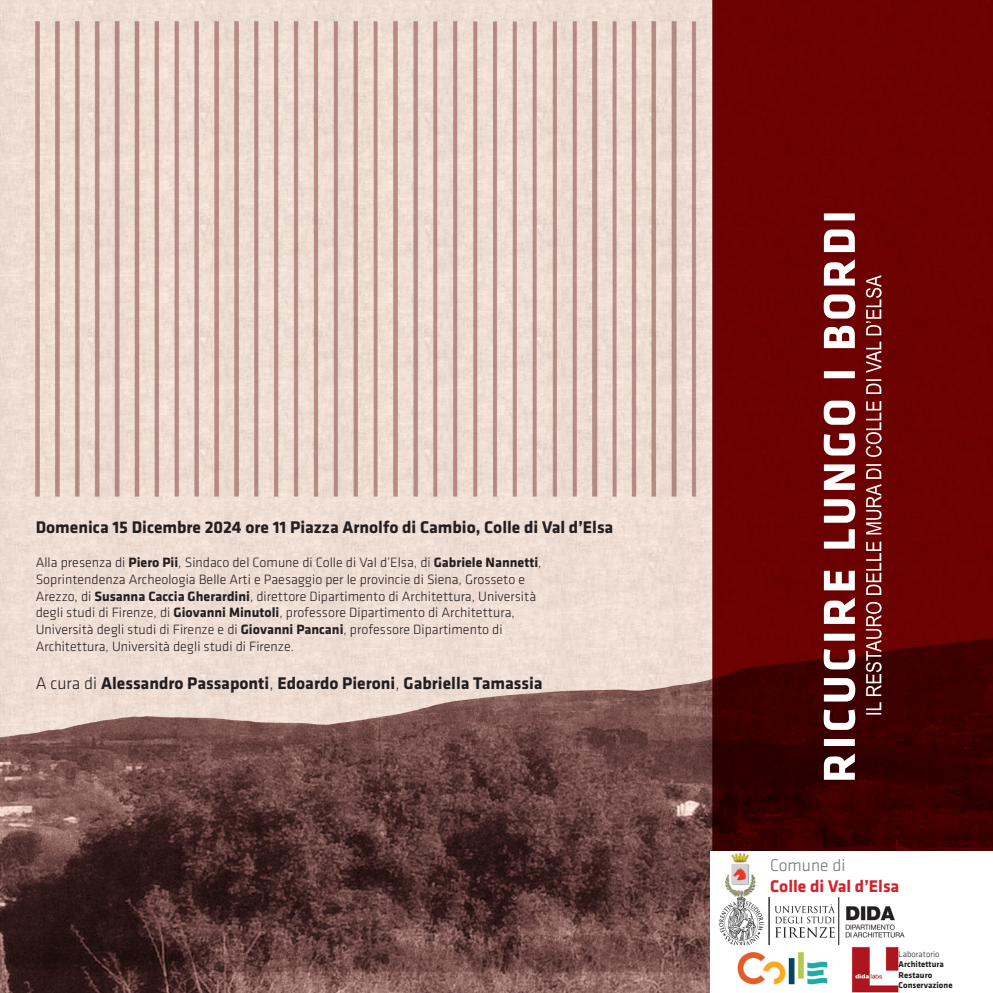
<style>
.page{position:relative;width:993px;height:993px;background:#fff}
.page>*{position:absolute;margin:0;border:0;box-sizing:border-box;transform-origin:0 0}
.t1{font:700 17.5px "Klavika";color:#231f20}
.t2{font:700 17.5px "Klavika";color:#d1232a}
.t3{font:300 17.5px "Klavika";color:#727477}
.t4{font:300 14px "Klavika";color:#231f20}
.t5{font:700 8.75px "Klavika";color:#231f20}
.t6{font:300 8.75px "Klavika";color:#231f20}
.s1{font-weight:700}
.s2{font-weight:300}
</style>
<div class="page">
<img style="left:0;top:0;width:992px;height:992px">
<div style="left:710px;top:850px;width:282px;height:142px;background:#fff"></div>
<img style="left:716px;top:850px;width:48px;height:46px">
<img style="left:718px;top:896px;width:187px;height:49px">
<img style="left:737px;top:946px;width:161px;height:46px">
<p class="t1" style="left:36px;top:517px;width:579px">Domenica 15 Dicembre 2024 ore 11 Piazza Arnolfo di Cambio, Colle di Val d’Elsa</p>
<p class="t4" style="left:36px;top:554px;width:507px">Alla presenza di <span class="s1">Piero Pii</span>, Sindaco del Comune di Colle di Val d’Elsa, di <span class="s1">Gabriele Nannetti</span>,</p>
<p class="t4" style="left:36px;top:571px;width:491px">Soprintendenza Archeologia Belle Arti e Paesaggio per le provincie di Siena, Grosseto e</p>
<p class="t4" style="left:36px;top:588px;width:502px">Arezzo, di <span class="s1">Susanna Caccia Gherardini</span>, direttore Dipartimento di Architettura, Università</p>
<p class="t4" style="left:36px;top:605px;width:480px">degli studi di Firenze, di <span class="s1">Giovanni Minutoli</span>, professore Dipartimento di Architettura,</p>
<p class="t4" style="left:36px;top:621px;width:468px">Università degli studi di Firenze e di <span class="s1">Giovanni Pancani</span>, professore Dipartimento di</p>
<p class="t4" style="left:36px;top:638px;width:260px">Architettura, Università degli studi di Firenze.</p>
<p class="t1" style="left:36px;top:673px;width:508px"><span class="s2">A cura di</span> Alessandro Passaponti<span class="s2">,</span> Edoardo Pieroni<span class="s2">,</span> Gabriella Tamassia</p>
<p class="t3" style="left:770px;top:855px;width:77px">Comune di</p>
<p class="t2" style="left:770px;top:876px;width:131px">Colle di Val d’Elsa</p>
<p class="t6" style="left:898px;top:948px;width:42px">Laboratorio</p>
<p class="t5" style="left:898px;top:959px;width:47px">Architettura</p>
<p class="t5" style="left:898px;top:969px;width:35px">Restauro</p>
<p class="t5" style="left:898px;top:980px;width:55px">Conservazione</p>
</div>
